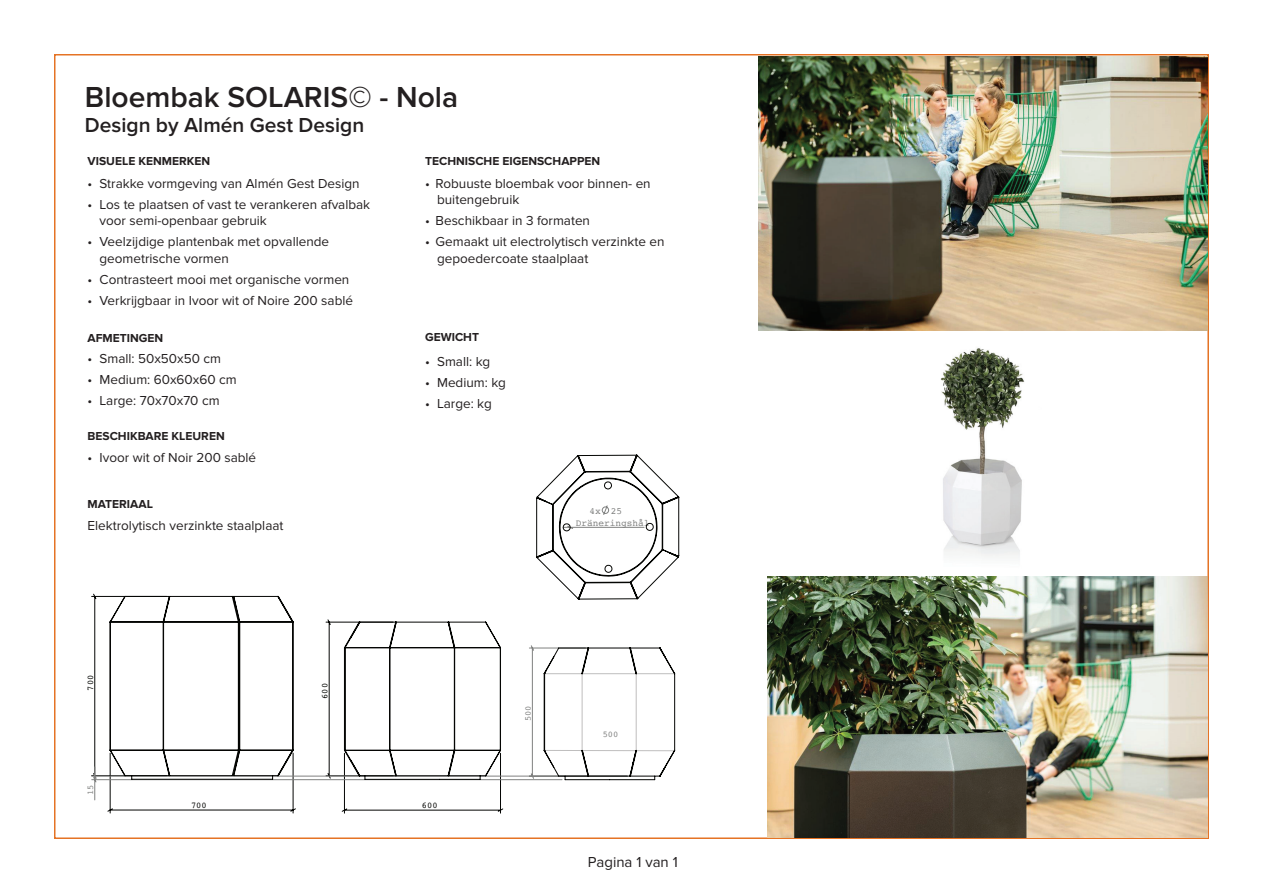
<style>
.page{position:relative;width:1263px;height:893px;background:#fff}
.page>*{position:absolute;margin:0;border:0;box-sizing:border-box;transform-origin:0 0}
.t1{font:600 30px "Proxima Nova";color:#231f20}
.t2{font:600 21px "Proxima Nova";color:#231f20}
.t3{font:15px "Proxima Nova";color:#231f20}
.t4{font:13.5px/16.5px "Proxima Nova";color:#231f20}
.t5{font:700 12px "Proxima Nova";color:#231f20}
.t6{font:9.45px "Courier";color:#808180}
.t7{font:8.7px "Courier";color:#040503}
.t8{font:8.7px "Courier";color:#808180}
</style>
<div class="page">
<img style="left:940px;top:348px;width:85px;height:210px">
<img style="left:758px;top:56px;width:450px;height:275px">
<img style="left:767px;top:576px;width:440px;height:261px">
<svg style="left:91px;top:593px;width:412px;height:221px"></svg>
<svg style="left:91px;top:645px;width:537px;height:155px"></svg>
<svg style="left:109px;top:596px;width:566px;height:184px"></svg>
<svg style="left:536px;top:454px;width:144px;height:147px"></svg>
<h1 class="t1" style="left:85px;top:79px;width:375px">Bloembak SOLARIS© - Nola</h1>
<h2 class="t2" style="left:85px;top:113px;width:281px">Design by Almén Gest Design</h2>
<p class="t5" style="left:88px;top:154px;width:124px">VISUELE KENMERKEN</p>
<p class="t5" style="left:425px;top:154px;width:177px">TECHNISCHE EIGENSCHAPPEN</p>
<p class="t4" style="left:88px;top:175px;width:274px">• Strakke vormgeving van Almén Gest Design</p>
<p class="t4" style="left:100px;top:196px;width:272px;text-indent:-12px">• Los te plaatsen of vast te verankeren afvalbak voor semi-openbaar gebruik</p>
<p class="t4" style="left:100px;top:234px;width:231px;text-indent:-12px">• Veelzijdige plantenbak met opvallende geometrische vormen</p>
<p class="t4" style="left:88px;top:271px;width:263px">• Contrasteert mooi met organische vormen</p>
<p class="t4" style="left:88px;top:292px;width:267px">• Verkrijgbaar in Ivoor wit of Noire 200 sablé</p>
<p class="t4" style="left:437px;top:175px;width:215px;text-indent:-12px">• Robuuste bloembak voor binnen- en buitengebruik</p>
<p class="t4" style="left:425px;top:213px;width:166px">• Beschikbaar in 3 formaten</p>
<p class="t4" style="left:437px;top:234px;width:229px;text-indent:-12px">• Gemaakt uit electrolytisch verzinkte en gepoedercoate staalplaat</p>
<p class="t5" style="left:88px;top:331px;width:77px">AFMETINGEN</p>
<p class="t5" style="left:425px;top:331px;width:55px">GEWICHT</p>
<p class="t4" style="left:88px;top:350px;width:135px">• Small: 50x50x50 cm</p>
<p class="t4" style="left:88px;top:371px;width:151px">• Medium: 60x60x60 cm</p>
<p class="t4" style="left:88px;top:392px;width:134px">• Large: 70x70x70 cm</p>
<p class="t5" style="left:88px;top:429px;width:139px">BESCHIKBARE KLEUREN</p>
<p class="t4" style="left:88px;top:449px;width:170px">• Ivoor wit of Noir 200 sablé</p>
<p class="t5" style="left:88px;top:497px;width:67px">MATERIAAL</p>
<p class="t4" style="left:88px;top:517px;width:197px">Elektrolytisch verzinkte staalplaat</p>
<p class="t7" style="left:84px;top:691px;width:17px;rotate:-90deg">700</p>
<p class="t8" style="left:84px;top:795px;width:12px;rotate:-90deg">15</p>
<p class="t7" style="left:191px;top:799px;width:17px">700</p>
<p class="t7" style="left:318px;top:699px;width:17px;rotate:-90deg">600</p>
<p class="t4" style="left:425px;top:353px;width:67px">• Small: kg</p>
<p class="t4" style="left:425px;top:374px;width:82px">• Medium: kg</p>
<p class="t4" style="left:425px;top:395px;width:68px">• Large: kg</p>
<p class="t6" style="left:590px;top:504px;width:34px">4x 25</p>
<p class="t6" style="left:576px;top:515px;width:75px">Dräneringshål</p>
<p class="t7" style="left:422px;top:799px;width:17px">600</p>
<p class="t8" style="left:521px;top:721px;width:17px;rotate:-90deg">500</p>
<p class="t8" style="left:603px;top:728px;width:17px">500</p>
<p class="t3" style="left:588px;top:854px;width:91px">Pagina 1 van 1</p>
</div>
